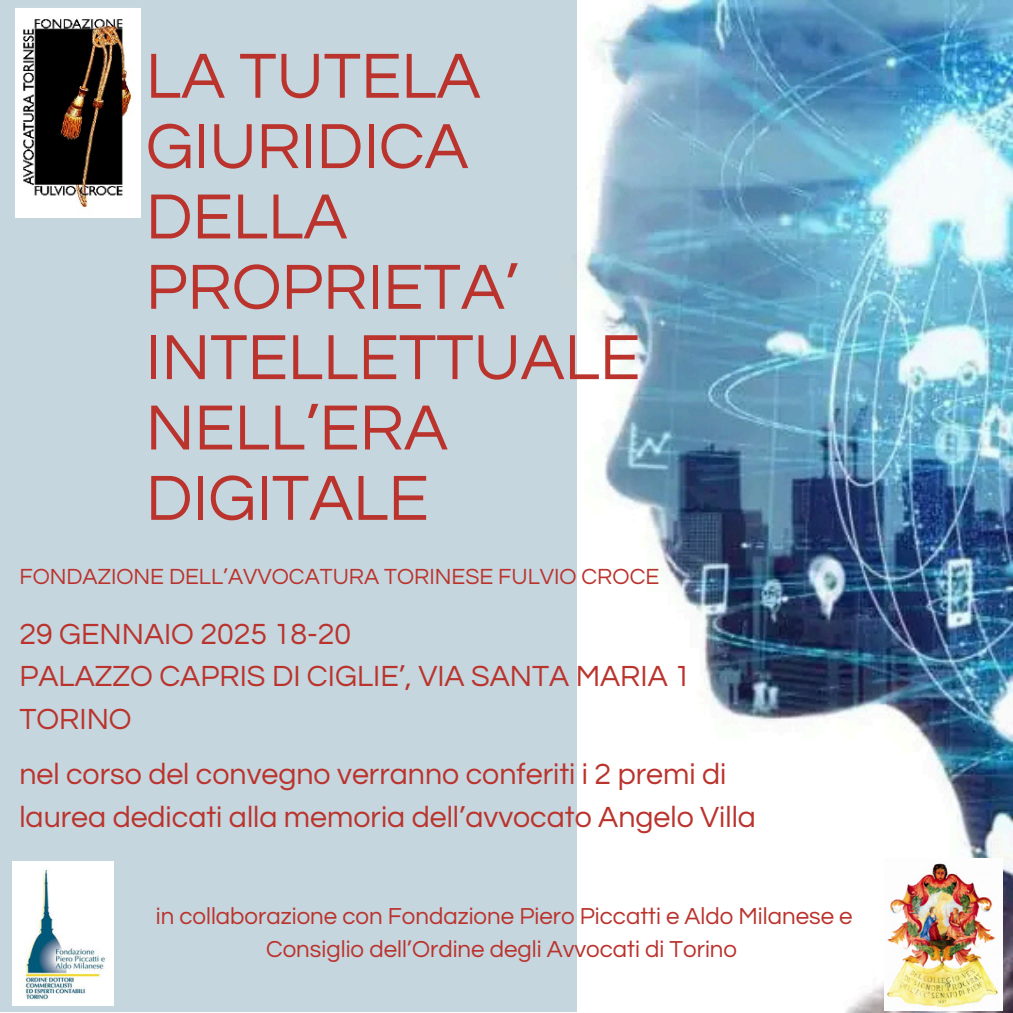
<style>
.page{position:relative;width:1013px;height:1013px;background:#fff}
.page>*{position:absolute;margin:0;border:0;box-sizing:border-box;transform-origin:0 0}
.t1{font:66.25px/70.2px "Questrial";color:#ba332d}
.t2{font:30.25px/42.2px "Questrial";color:#ba332d}
.t3{font:24px/32.8px "Questrial";color:#ba332d;text-align:center}
.t4{font:22.75px "Questrial";color:#ba332d}
</style>
<div class="page">
<img style="left:0;top:0;width:1012px;height:1012px">
<div style="left:0;top:0;width:577px;height:1011px;background:#c6d6de"></div>
<img style="left:12px;top:861px;width:101px;height:144px">
<img style="left:884px;top:858px;width:118px;height:152px">
<img style="left:16px;top:8px;width:124px;height:209px">
<p class="t1" style="left:146px;top:42px;width:496px">LA TUTELA<br>GIURIDICA<br>DELLA<br>PROPRIETA’<br>INTELLETTUALE<br>NELL’ERA<br>DIGITALE</p>
<p class="t4" style="left:19px;top:565px;width:641px">FONDAZIONE DELL’AVVOCATURA TORINESE FULVIO CROCE</p>
<h1 class="t2" style="left:19px;top:613px;width:673px">29 GENNAIO 2025 18-20<br>PALAZZO CAPRIS DI CIGLIE’, VIA SANTA MARIA 1<br>TORINO</h1>
<h2 class="t2" style="left:19px;top:754px;width:738px">nel corso del convegno verranno conferiti i 2 premi di laurea dedicati alla memoria dell’avvocato Angelo Villa</h2>
<h4 class="t3" style="left:156px;top:900px;width:698px">in collaborazione con Fondazione Piero Piccatti e Aldo Milanese e<br>Consiglio dell’Ordine degli Avvocati di Torino</h4>
</div>
